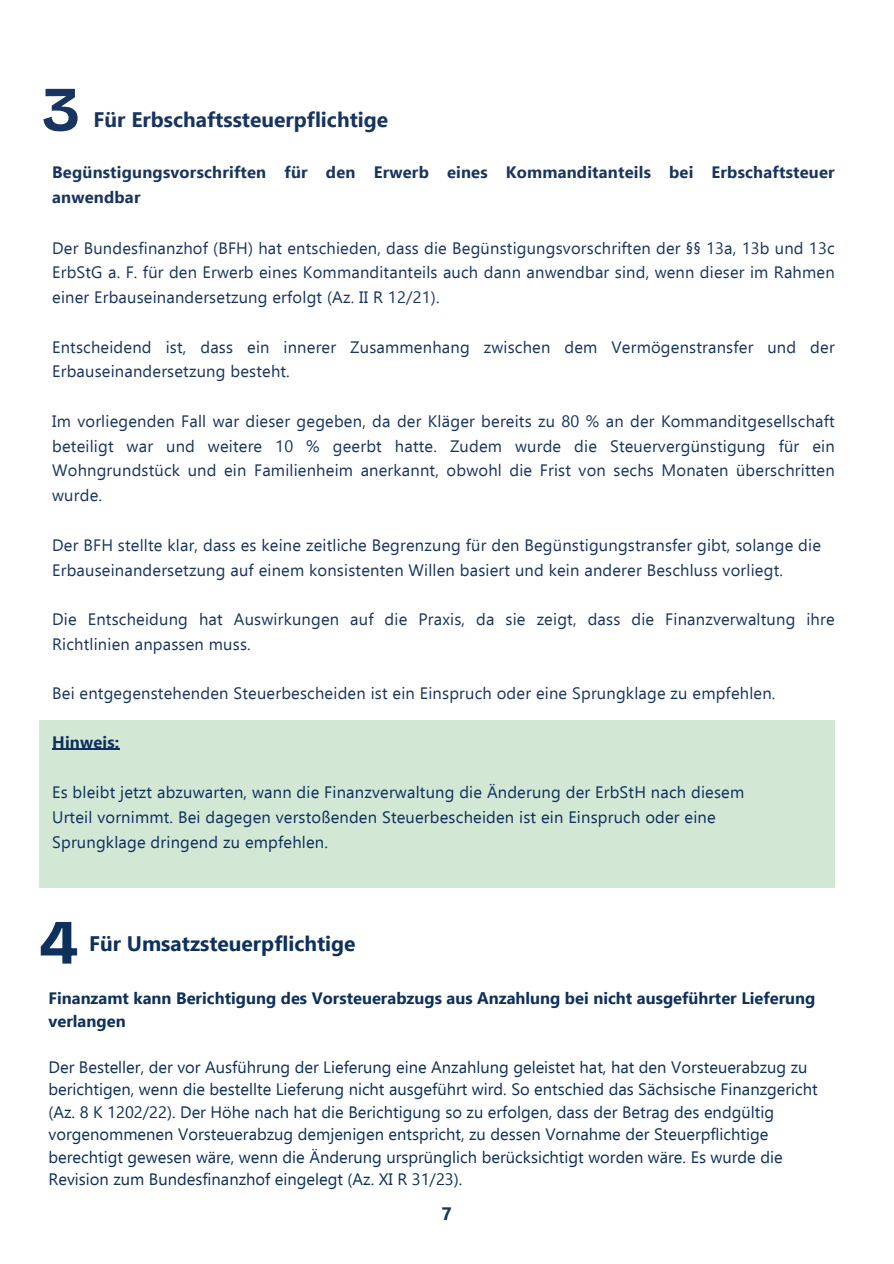
<style>
.page{position:relative;width:894px;height:1264px;background:#fff}
.page>*{position:absolute;margin:0;border:0;box-sizing:border-box;transform-origin:0 0}
.t1{font:700 63px "Bricolage Grotesque";color:#183461}
.t2{font:700 63px "Bricolage Grotesque";color:#0d305d}
.t3{font:700 21px "Ebrima";color:#183461}
.t4{font:700 21px "Ebrima";color:#0d305d}
.t5{font:700 18px "Ebrima";color:#183461}
.t6{font:16.5px/24.8px "Ebrima";letter-spacing:.015em;color:#183461;text-align:justify}
.t7{font:16.5px/22.5px "Ebrima";color:#0d305d}
.t8{font:700 16.5px/22.5px "Ebrima";color:#0d305d}
.t9{font:700 16.5px/24.8px "Ebrima";letter-spacing:.01em;color:#183461}
</style>
<div class="page">
<div style="left:39px;top:720px;width:795px;height:167px;background:#d3e7d5"></div>
<hr style="left:52px;top:748px;width:68px;height:2px;background:#0d305d">
<p class="t1" style="left:42px;top:72px;width:39px">3</p>
<p class="t3" style="left:94px;top:105px;width:296px">Für Erbschaftssteuerpflichtige</p>
<p class="t9" style="left:52px;top:159px;width:783px">Begünstigungsvorschriften für den Erwerb eines Kommanditanteils bei Erbschaftsteuer anwendbar</p>
<h1 class="t6" style="left:52px;top:234px;width:783px">Der Bundesfinanzhof (BFH) hat entschieden, dass die Begünstigungsvorschriften der §§ 13a, 13b und 13c ErbStG a. F. für den Erwerb eines Kommanditanteils auch dann anwendbar sind, wenn dieser im Rahmen einer Erbauseinandersetzung erfolgt (Az. II R 12/21).</h1>
<h2 class="t6" style="left:52px;top:333px;width:783px">Entscheidend ist, dass ein innerer Zusammenhang zwischen dem Vermögenstransfer und der<br>Erbauseinandersetzung besteht.</h2>
<p class="t6" style="left:52px;top:408px;width:783px">Im vorliegenden Fall war dieser gegeben, da der Kläger bereits zu 80 % an der Kommanditgesellschaft beteiligt war und weitere 10 % geerbt hatte. Zudem wurde die Steuervergünstigung für ein Wohngrundstück und ein Familienheim anerkannt, obwohl die Frist von sechs Monaten überschritten wurde.</p>
<p class="t6" style="left:52px;top:531px;width:770px">Der BFH stellte klar, dass es keine zeitliche Begrenzung für den Begünstigungstransfer gibt, solange die</p>
<p class="t6" style="left:52px;top:556px;width:732px">Erbauseinandersetzung auf einem konsistenten Willen basiert und kein anderer Beschluss vorliegt.</p>
<p class="t6" style="left:52px;top:606px;width:783px">Die Entscheidung hat Auswirkungen auf die Praxis, da sie zeigt, dass die Finanzverwaltung ihre<br>Richtlinien anpassen muss.</p>
<p class="t6" style="left:52px;top:680px;width:724px">Bei entgegenstehenden Steuerbescheiden ist ein Einspruch oder eine Sprungklage zu empfehlen.</p>
<p class="t8" style="left:52px;top:730px;width:69px">Hinweis:</p>
<p class="t7" style="left:52px;top:780px;width:693px">Es bleibt jetzt abzuwarten, wann die Finanzverwaltung die Änderung der ErbStH nach diesem</p>
<h2 class="t7" style="left:52px;top:805px;width:665px">Urteil vornimmt. Bei dagegen verstoßenden Steuerbescheiden ist ein Einspruch oder eine</h2>
<p class="t7" style="left:52px;top:829px;width:277px">Sprungklage dringend zu empfehlen.</p>
<p class="t2" style="left:39px;top:905px;width:41px">4</p>
<p class="t4" style="left:89px;top:930px;width:268px">Für Umsatzsteuerpflichtige</p>
<h1 class="t8" style="left:48px;top:986px;width:768px">Finanzamt kann Berichtigung des Vorsteuerabzugs aus Anzahlung bei nicht ausgeführter Lieferung verlangen</h1>
<h2 class="t7" style="left:48px;top:1054px;width:770px">Der Besteller, der vor Ausführung der Lieferung eine Anzahlung geleistet hat, hat den Vorsteuerabzug zu berichtigen, wenn die bestellte Lieferung nicht ausgeführt wird. So entschied das Sächsische Finanzgericht (Az. 8 K 1202/22). Der Höhe nach hat die Berichtigung so zu erfolgen, dass der Betrag des endgültig vorgenommenen Vorsteuerabzug demjenigen entspricht, zu dessen Vornahme der Steuerpflichtige berechtigt gewesen wäre, wenn die Änderung ursprünglich berücksichtigt worden wäre. Es wurde die Revision zum Bundesfinanzhof eingelegt (Az. XI R 31/23).</h2>
<p class="t5" style="left:441px;top:1202px;width:12px">7</p>
</div>
